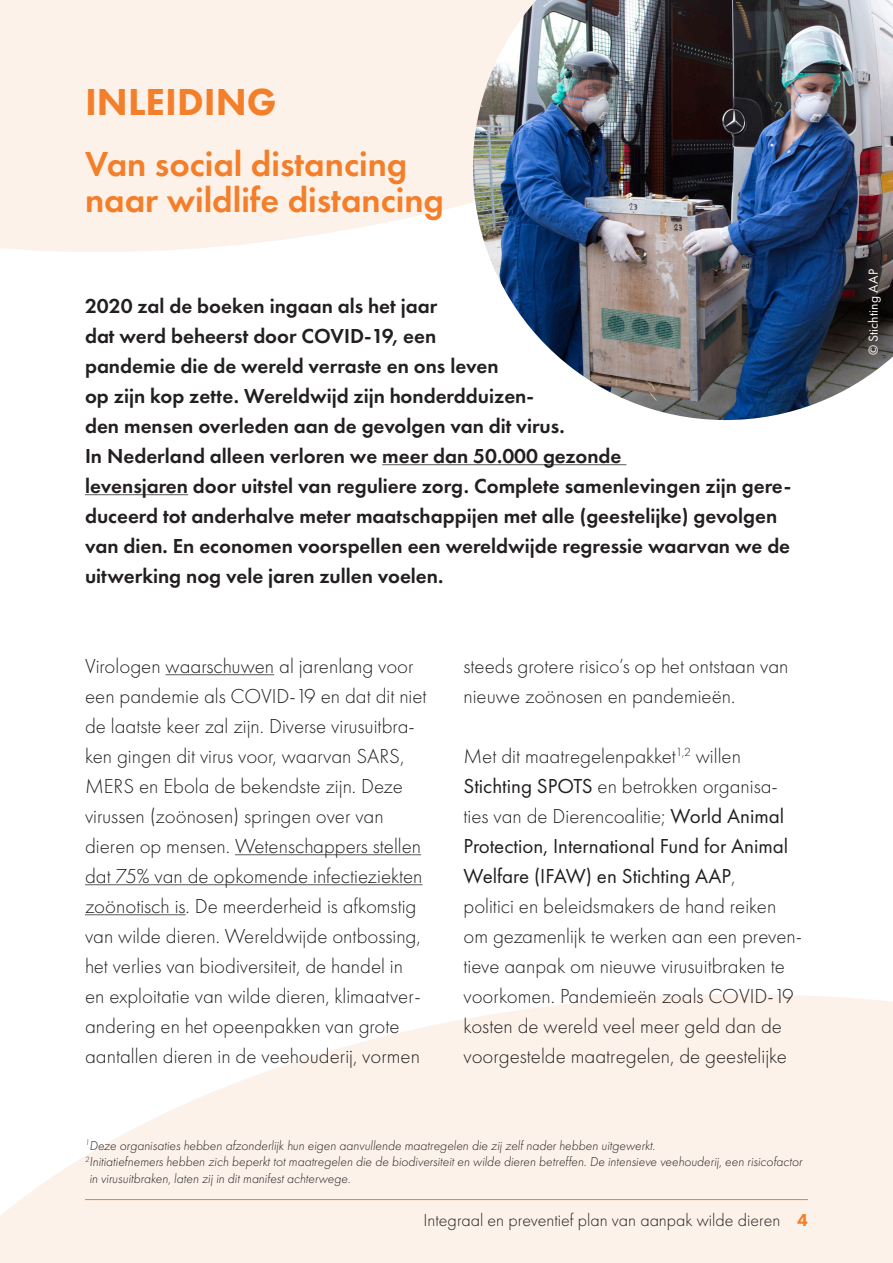
<style>
.page{position:relative;width:893px;height:1263px;background:#fff}
.page>*{position:absolute;margin:0;border:0;box-sizing:border-box;transform-origin:0 0}
.WAP_body_copy{font:800 39px "Futura PT";color:#f47f2a}
.t1{font:600 36px/36px "Futura PT";color:#f47f2a}
.t2{font:300 21px/30px "Futura PT";color:#231f20}
.t3{font:600 21px/30px "Futura PT";color:#231f20}
.t4{font:300 18px "Futura PT";color:#231f20}
.t5{font:italic 300 13.5px/16.5px "Futura PT";color:#231f20}
.WAP_body_copy-2{font:13.5px "Futura PT";letter-spacing:.015em;color:#fff}
.s1{font-weight:400}
.s2{font-weight:800;color:#f47f2a}
</style>
<div class="page">
<svg style="left:0;top:994px;width:893px;height:269px;fill:#fdf2ea"></svg>
<div style="left:0;top:0;width:473px;height:252px;background:#fdf2ea"></div>
<hr style="left:166px;top:674px;width:108px;height:1px;background:#6c6d70">
<hr style="left:235px;top:854px;width:186px;height:1px;background:#6c6d70">
<hr style="left:85px;top:884px;width:338px;height:1px;background:#6c6d70">
<hr style="left:85px;top:914px;width:101px;height:1px;background:#6c6d70">
<hr style="left:85px;top:1199px;width:723px;height:1px;background:#f47f2a">
<hr style="left:382px;top:464px;width:244px;height:1px;background:#6c6d70">
<hr style="left:85px;top:494px;width:103px;height:1px;background:#6c6d70">
<img style="left:473px;top:0;width:420px;height:420px">
<h1 class="WAP_body_copy" style="left:85px;top:77px;width:193px">INLEIDING</h1>
<p class="t1" style="left:85px;top:146px;width:360px">Van social distancing naar wildlife distancing</p>
<p class="t3" style="left:85px;top:290px;width:708px">2020 zal de boeken ingaan als het jaar<br>dat werd beheerst door COVID-19, een<br>pandemie die de wereld verraste en ons leven<br>op zijn kop zette. Wereldwijd zijn honderdduizen-<br>den mensen overleden aan de gevolgen van dit virus.<br>In Nederland alleen verloren we meer dan 50.000 gezonde<br>levensjaren door uitstel van reguliere zorg. Complete samenlevingen zijn gere&shy;duceerd tot anderhalve meter maatschappijen met alle (geestelijke) gevolgen van dien. En economen voorspellen een wereldwijde regressie waarvan we de uitwerking nog vele jaren zullen voelen.</p>
<p class="t2" style="left:85px;top:651px;width:343px">Virologen waarschuwen al jarenlang voor een pandemie als COVID-19 en dat dit niet de laatste keer zal zijn. Diverse virusuitbra&shy;ken gingen dit virus voor, waarvan SARS, MERS en Ebola de bekendste zijn. Deze virussen (zoönosen) springen over van dieren op mensen. Wetenschappers stellen dat 75% van de opkomende infectieziekten zoönotisch is. De meerderheid is afkomstig van wilde dieren. Wereldwijde ontbossing, het verlies van biodiversiteit, de handel in en exploitatie van wilde dieren, klimaatver&shy;andering en het opeenpakken van grote aantallen dieren in de veehouderij, vormen</p>
<p class="t2" style="left:463px;top:651px;width:326px">steeds grotere risico’s op het ontstaan van nieuwe zoönosen en pandemieën.</p>
<p class="t2" style="left:463px;top:741px;width:340px">Met dit maatregelenpakket<sup>1,2</sup> willen <span class="s1">Stichting SPOTS</span> en betrokken organisa&shy;ties van de Dierencoalitie; <span class="s1">World Animal Protection, International Fund for Animal Welfare (IFAW) en Stichting AAP</span>,<br>politici en beleidsmakers de hand reiken om gezamenlijk te werken aan een preven&shy;tieve aanpak om nieuwe virusuitbraken te voorkomen. Pandemieën zoals COVID-19 kosten de wereld veel meer geld dan de voorgestelde maatregelen, de geestelijke</p>
<p class="t5" style="left:85px;top:1137px;width:571px"><sup>1</sup>Deze organisaties hebben afzonderlijk hun eigen aanvullende maatregelen die zij zelf nader hebben uitgewerkt.</p>
<p class="t5" style="left:89px;top:1153px;width:714px;text-indent:-4px"><sup>2</sup>Initiatiefnemers hebben zich beperkt tot maatregelen die de biodiversiteit en wilde dieren betreffen. De intensieve veehouderij, een risicofactor in virusuitbraken, laten zij in dit manifest achterwege.</p>
<p class="t4" style="left:423px;top:1209px;width:386px">Integraal en preventief plan van aanpak wilde dieren <span class="s2">4</span></p>
<h1 class="WAP_body_copy-2" style="left:865px;top:355px;width:87px;rotate:-90deg">© Stichting AAP</h1>
</div>
